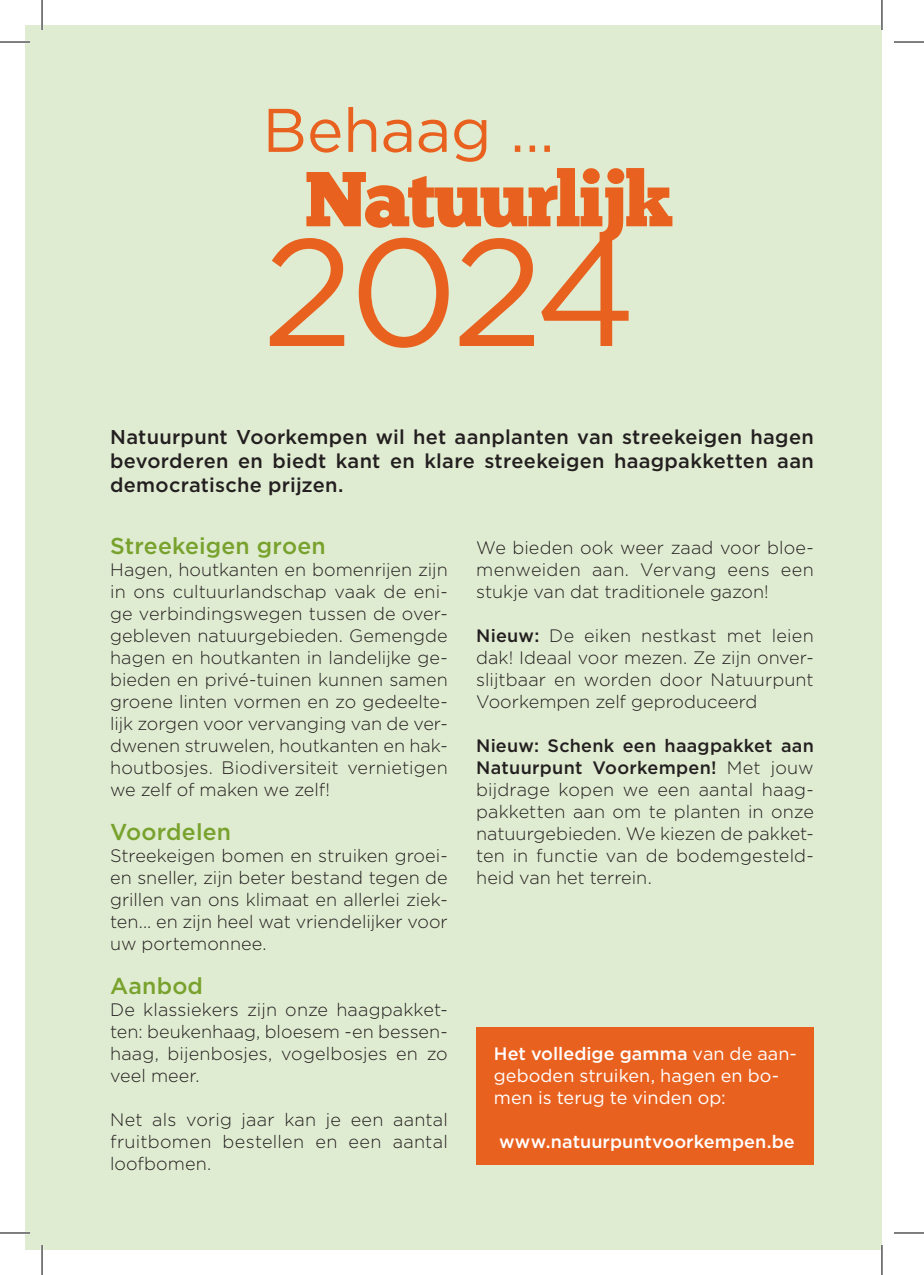
<style>
.page{position:relative;width:924px;height:1275px;background:#fff}
.page>*{position:absolute;margin:0;border:0;box-sizing:border-box;transform-origin:0 0}
.t1{font:152px "Gotham";color:#e9611f}
.t2{font:77.6px "Chunk Five Ex";letter-spacing:-.04em;color:#e9611f}
.t3{font:61.4px "Gotham";letter-spacing:-.005em;color:#e9611f}
.t4{font:500 23px "Gotham";letter-spacing:.005em;color:#78a22d}
.t5{font:500 20px/24px "Gotham";letter-spacing:.015em;color:#231f20;text-align:justify}
.t6{font:300 18px/22px "Gotham";letter-spacing:.005em;color:#231f20;text-align:justify}
.t7{font:18px/22px "Gotham";letter-spacing:.005em;color:#fff}
.t8{font:500 18px "Gotham";letter-spacing:.005em;color:#fff}
.s1{font-weight:500}
</style>
<div class="page">
<div style="left:25px;top:25px;width:856px;height:1225px;background:#e0ecd1"></div>
<div style="left:476px;top:1027px;width:337px;height:138px;background:#e9611f"></div>
<hr style="left:0;top:41px;width:30px;height:2px;background:#fff">
<hr style="left:0;top:1231px;width:30px;height:3px;background:#fff">
<hr style="left:41px;top:0;width:2px;height:30px;background:#fff">
<hr style="left:41px;top:1245px;width:2px;height:30px;background:#fff">
<hr style="left:880px;top:0;width:2px;height:30px;background:#fff">
<hr style="left:880px;top:1245px;width:2px;height:30px;background:#fff">
<hr style="left:0;top:42px;width:30px;height:1px;background:#000">
<hr style="left:893px;top:42px;width:30px;height:1px;background:#000">
<hr style="left:0;top:1232px;width:30px;height:1px;background:#000">
<hr style="left:893px;top:1232px;width:30px;height:1px;background:#000">
<hr style="left:42px;top:0;width:1px;height:30px;background:#000">
<hr style="left:42px;top:1245px;width:1px;height:30px;background:#000">
<hr style="left:881px;top:0;width:1px;height:30px;background:#000">
<hr style="left:881px;top:1245px;width:1px;height:30px;background:#000">
<h3 class="t3" style="left:262px;top:91px;width:293px">Behaag …</h3>
<h2 class="t2" style="left:304px;top:141px;width:371px">Natuurlijk</h2>
<h1 class="t1" style="left:262px;top:195px;width:375px">2024</h1>
<p class="t5" style="left:110px;top:425px;width:705px">Natuurpunt Voorkempen wil het aanplanten van streekeigen hagen bevorderen en biedt kant en klare streekeigen haagpakketten aan democratische prijzen.</p>
<p class="t4" style="left:110px;top:531px;width:217px">Streekeigen groen</p>
<p class="t6" style="left:110px;top:558px;width:339px">Hagen, houtkanten en bomenrijen zijn in ons cultuurlandschap vaak de eni&shy;ge verbindingswegen tussen de over&shy;gebleven natuurgebieden. Gemengde hagen en houtkanten in landelijke ge&shy;bieden en privé-tuinen kunnen samen groene linten vormen en zo gedeelte&shy;lijk zorgen voor vervanging van de ver&shy;dwenen struwelen, houtkanten en hak&shy;houtbosjes. Biodiversiteit vernietigen we zelf of maken we zelf!</p>
<p class="t4" style="left:110px;top:817px;width:122px">Voordelen</p>
<p class="t6" style="left:110px;top:844px;width:339px">Streekeigen bomen en struiken groei&shy;en sneller, zijn beter bestand tegen de grillen van ons klimaat en allerlei ziek&shy;ten... en zijn heel wat vriendelijker voor uw portemonnee.</p>
<p class="t4" style="left:110px;top:971px;width:94px">Aanbod</p>
<p class="t6" style="left:110px;top:998px;width:339px">De klassiekers zijn onze haagpakket&shy;ten: beukenhaag, bloesem -en bessen&shy;haag, bijenbosjes, vogelbosjes en zo veel meer.</p>
<p class="t6" style="left:110px;top:1108px;width:339px">Net als vorig jaar kan je een aantal fruitbomen bestellen en een aantal loofbomen.</p>
<p class="t6" style="left:476px;top:536px;width:339px">We bieden ook weer zaad voor bloe&shy;menweiden aan. Vervang eens een stukje van dat traditionele gazon!</p>
<p class="t6" style="left:476px;top:624px;width:339px"><span class="s1">Nieuw:</span> De eiken nestkast met leien dak! Ideaal voor mezen. Ze zijn onver&shy;slijtbaar en worden door Natuurpunt Voorkempen zelf geproduceerd</p>
<p class="t6" style="left:476px;top:734px;width:339px"><span class="s1">Nieuw: Schenk een haagpakket aan Natuurpunt Voorkempen!</span> Met jouw bijdrage kopen we een aantal haag&shy;pakketten aan om te planten in onze natuurgebieden. We kiezen de pakket&shy;ten in functie van de bodemgesteld&shy;heid van het terrein.</p>
<p class="t7" style="left:493px;top:1042px;width:304px"><span class="s1">Het volledige gamma</span> van de aan&shy;geboden struiken, hagen en bo&shy;men is terug te vinden op:</p>
<p class="t8" style="left:499px;top:1130px;width:297px">www.natuurpuntvoorkempen.be</p>
</div>
